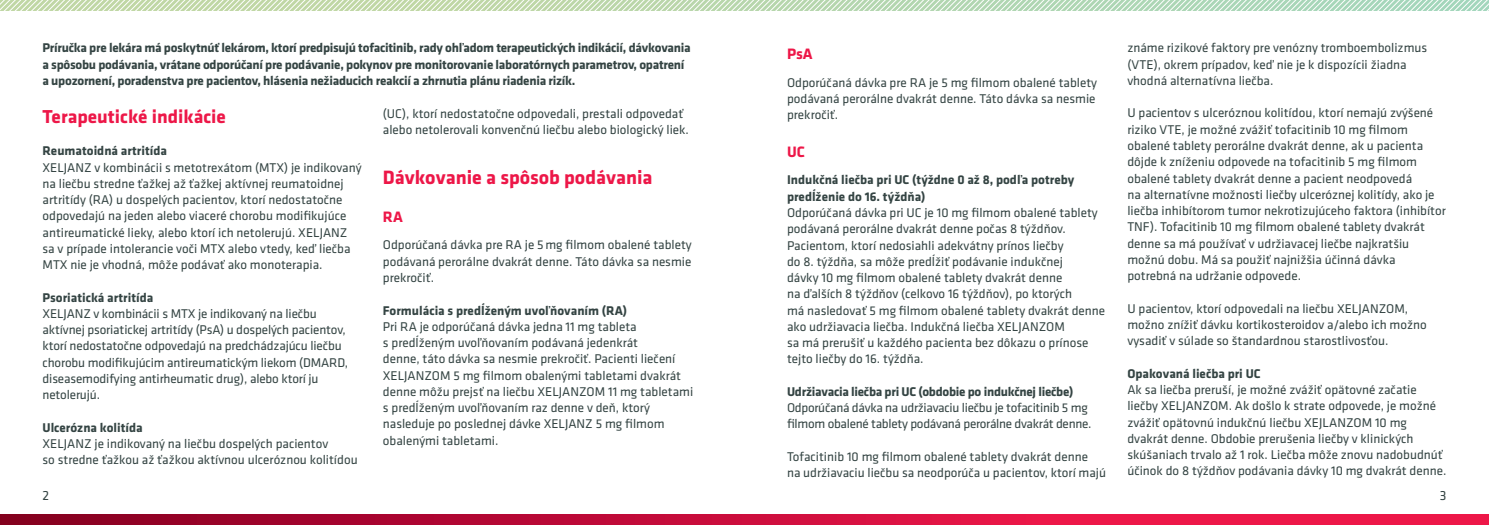
<style>
.page{position:relative;width:1489px;height:525px;background:#fff}
.page>*{position:absolute;margin:0;border:0;box-sizing:border-box;transform-origin:0 0}
.t1{font:700 20px "Klavika";color:#ed1748}
.t2{font:700 19.38px "Klavika";color:#ed1748}
.t3{font:700 15.62px "Klavika";color:#ed1748}
.t4{font:13.75px "Klavika";color:#344443}
.t5{font:13.12px/16.2px "Klavika";color:#344443}
.t6{font:700 13.12px/16.2px "Klavika";letter-spacing:-.02em;color:#344443}
.t7{font:700 13.12px/16.2px "Klavika";color:#344443}
.t8{font:13.12px/16.2px "Klavika";letter-spacing:-.02em;color:#344443}
</style>
<div class="page">
<svg style="left:0;top:514px;width:1488px;height:10px;background:#c60d39"></svg>
<svg style="left:0;top:0;width:1488px;height:11px;background:#c8e0c2"></svg>
<p class="t6" style="left:43px;top:39px;width:649px">Príručka pre lekára má poskytnúť lekárom, ktorí predpisujú tofacitinib, rady ohľadom terapeutických indikácií, dávkovania a spôsobu podávania, vrátane odporúčaní pre podávanie, pokynov pre monitorovanie laboratórnych parametrov, opatrení a upozornení, poradenstva pre pacientov, hlásenia nežiaducich reakcií a zhrnutia plánu riadenia rizík.</p>
<h2 class="t2" style="left:43px;top:102px;width:185px">Terapeutické indikácie</h2>
<p class="t7" style="left:43px;top:142px;width:126px">Reumatoidná artritída</p>
<p class="t5" style="left:43px;top:158px;width:320px">XELJANZ v kombinácii s metotrexátom (MTX) je indikovaný na liečbu stredne ťažkej až ťažkej aktívnej reumatoidnej artritídy (RA) u dospelých pacientov, ktorí nedostatočne odpovedajú na jeden alebo viaceré chorobu modifikujúce antireumatické lieky, alebo ktorí ich netolerujú. XELJANZ sa v prípade intolerancie voči MTX alebo vtedy, keď liečba MTX nie je vhodná, môže podávať ako monoterapia.</p>
<p class="t7" style="left:43px;top:288px;width:112px">Psoriatická artritída</p>
<p class="t5" style="left:43px;top:305px;width:307px">XELJANZ v kombinácii s MTX je indikovaný na liečbu aktívnej psoriatickej artritídy (PsA) u dospelých pacientov, ktorí nedostatočne odpovedajú na predchádzajúcu liečbu chorobu modifikujúcim antireumatickým liekom (DMARD, diseasemodifying antirheumatic drug), alebo ktorí ju netolerujú.</p>
<p class="t7" style="left:43px;top:418px;width:102px">Ulcerózna kolitída</p>
<p class="t5" style="left:43px;top:435px;width:316px">XELJANZ je indikovaný na liečbu dospelých pacientov<br>so stredne ťažkou až ťažkou aktívnou ulceróznou kolitídou</p>
<p class="t5" style="left:383px;top:105px;width:307px">(UC), ktorí nedostatočne odpovedali, prestali odpovedať alebo netolerovali konvenčnú liečbu alebo biologický liek.</p>
<h1 class="t1" style="left:383px;top:163px;width:271px">Dávkovanie a spôsob podávania</h1>
<p class="t3" style="left:383px;top:205px;width:22px">RA</p>
<p class="t5" style="left:383px;top:236px;width:310px;text-align:justify">Odporúčaná dávka pre RA je 5mg filmom obalené tablety podávaná perorálne dvakrát denne. Táto dávka sa nesmie prekročiť.</p>
<p class="t7" style="left:383px;top:301px;width:246px">Formulácia s predĺženým uvoľňovaním (RA)</p>
<p class="t5" style="left:383px;top:318px;width:312px">Pri RA je odporúčaná dávka jedna 11 mg tableta<br>s predĺženým uvoľňovaním podávaná jedenkrát<br>denne, táto dávka sa nesmie prekročiť. Pacienti liečení XELJANZOM 5 mg filmom obalenými tabletami dvakrát denne môžu prejsť na liečbu XELJANZOM 11 mg tabletami s predĺženým uvoľňovaním raz denne v deň, ktorý nasleduje po poslednej dávke XELJANZ 5 mg filmom obalenými tabletami.</p>
<p class="t3" style="left:787px;top:43px;width:27px">PsA</p>
<p class="t5" style="left:787px;top:74px;width:311px;text-align:justify">Odporúčaná dávka pre RA je 5 mg filmom obalené tablety podávaná perorálne dvakrát denne. Táto dávka sa nesmie prekročiť.</p>
<p class="t3" style="left:787px;top:140px;width:19px">UC</p>
<p class="t7" style="left:787px;top:171px;width:289px">Indukčná liečba pri UC (týždne 0 až 8, podľa potreby predĺženie do 16. týždňa)</p>
<p class="t5" style="left:787px;top:204px;width:319px">Odporúčaná dávka pri UC je 10 mg filmom obalené tablety podávaná perorálne dvakrát denne počas 8 týždňov.<br>Pacientom, ktorí nedosiahli adekvátny prínos liečby<br>do 8. týždňa, sa môže predĺžiť podávanie indukčnej<br>dávky 10 mg filmom obalené tablety dvakrát denne<br>na ďalších 8 týždňov (celkovo 16 týždňov), po ktorých<br>má nasledovať 5 mg filmom obalené tablety dvakrát denne ako udržiavacia liečba. Indukčná liečba XELJANZOM<br>sa má prerušiť u každého pacienta bez dôkazu o prínose tejto liečby do 16. týždňa.</p>
<p class="t6" style="left:787px;top:382px;width:288px">Udržiavacia liečba pri UC (obdobie po indukčnej liečbe)</p>
<p class="t8" style="left:787px;top:399px;width:306px">Odporúčaná dávka na udržiavaciu liečbu je tofacitinib 5 mg filmom obalené tablety podávaná perorálne dvakrát denne.</p>
<p class="t5" style="left:787px;top:448px;width:320px">Tofacitinib 10 mg filmom obalené tablety dvakrát denne<br>na udržiavaciu liečbu sa neodporúča u pacientov, ktorí majú</p>
<p class="t5" style="left:1127px;top:39px;width:301px">známe rizikové faktory pre venózny tromboembolizmus (VTE), okrem prípadov, keď nie je k dispozícii žiadna vhodná alternatívna liečba.</p>
<p class="t5" style="left:1127px;top:104px;width:320px">U pacientov s ulceróznou kolitídou, ktorí nemajú zvýšené riziko VTE, je možné zvážiť tofacitinib 10 mg filmom obalené tablety perorálne dvakrát denne, ak u pacienta dôjde k zníženiu odpovede na tofacitinib 5 mg filmom obalené tablety dvakrát denne a pacient neodpovedá<br>na alternatívne možnosti liečby ulceróznej kolitídy, ako je liečba inhibítorom tumor nekrotizujúceho faktora (inhibítor TNF). Tofacitinib 10 mg filmom obalené tablety dvakrát denne sa má používať v udržiavacej liečbe najkratšiu možnú dobu. Má sa použiť najnižšia účinná dávka potrebná na udržanie odpovede.</p>
<p class="t5" style="left:1127px;top:299px;width:301px">U pacientov, ktorí odpovedali na liečbu XELJANZOM, možno znížiť dávku kortikosteroidov a/alebo ich možno vysadiť v súlade so štandardnou starostlivosťou.</p>
<p class="t7" style="left:1127px;top:364px;width:135px">Opakovaná liečba pri UC</p>
<p class="t5" style="left:1127px;top:381px;width:320px">Ak sa liečba preruší, je možné zvážiť opätovné začatie liečby XELJANZOM. Ak došlo k strate odpovede, je možné zvážiť opätovnú indukčnú liečbu XEJLANZOM 10 mg dvakrát denne. Obdobie prerušenia liečby v klinických skúšaniach trvalo až 1 rok. Liečba môže znovu nadobudnúť účinok do 8 týždňov podávania dávky 10 mg dvakrát denne.</p>
<p class="t4" style="left:43px;top:486px;width:8px">2</p>
<p class="t4" style="left:1439px;top:486px;width:8px">3</p>
</div>
